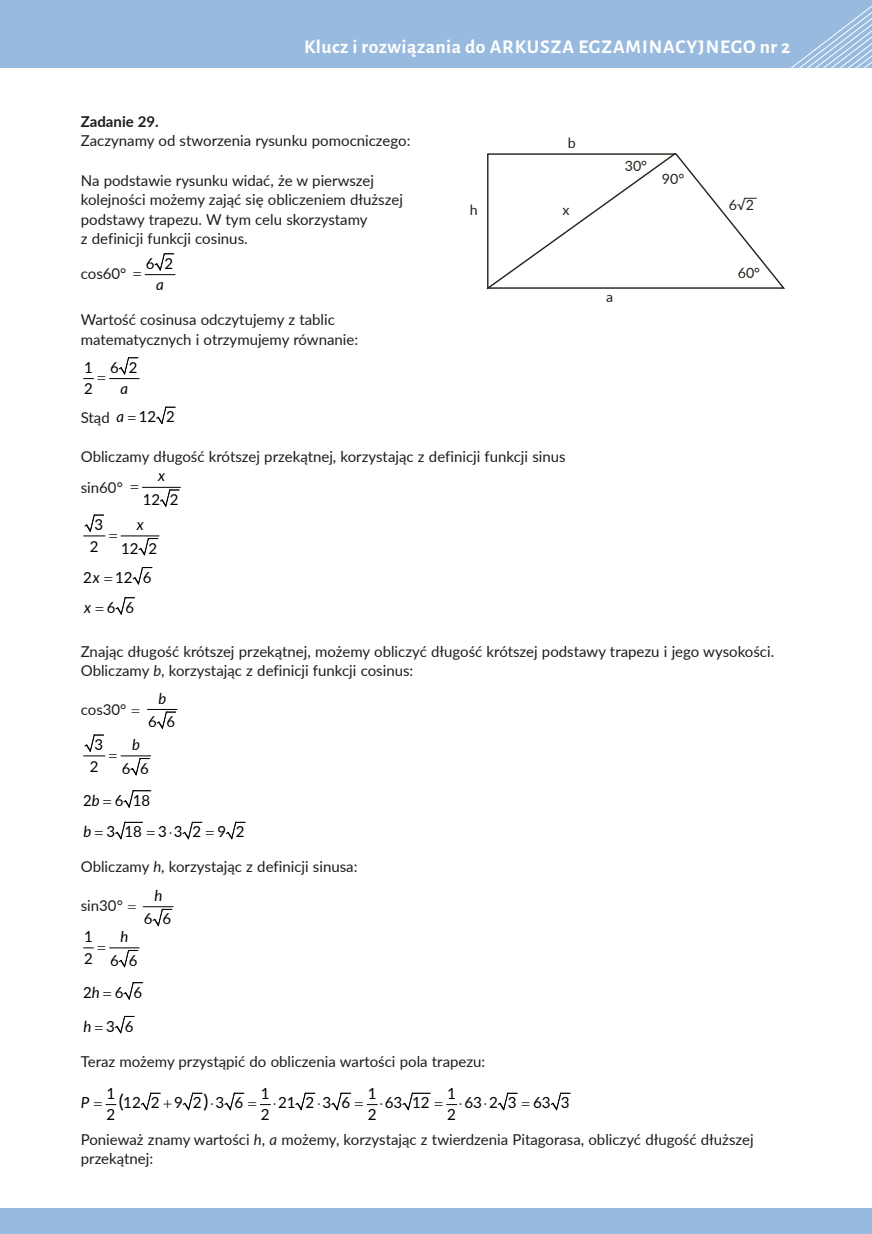
<style>
.page{position:relative;width:872px;height:1234px;background:#fff}
.page>*{position:absolute;margin:0;border:0;box-sizing:border-box;transform-origin:0 0}
.t1{font:700 19.5px "Alegreya Sans";letter-spacing:.03em;color:#fff}
.t2{font:18.75px "Lato";color:#000}
.t3{font:15.3px/30.2px "Lato";letter-spacing:.585em;color:#000}
.t4{font:italic 15.3px "Lato";color:#000}
.t5{font:15.15px/21.6px "Lato";color:#000}
.t6{font:italic 15.15px "Lato";color:#000}
.t7{font:15px/19.5px "Lato";color:#1d1d1b}
.t8{font:700 15px "Lato";color:#1d1d1b}
.t9{font:14.25px "Lato";color:#29211a}
.t10{font:italic 8.7px "Lato";color:#000}
.s1{font-style:italic;font-size:15.3px;color:#000}
.s2{font-size:15.3px;color:#000}
.s3{font-style:italic}
.s4{font-size:18.75px}
</style>
<div class="page">
<div style="left:0;top:1208px;width:872px;height:25px;background:#98bade"></div>
<div style="left:0;top:0;width:872px;height:68px;background:#98bade"></div>
<svg style="left:790px;top:5px;width:82px;height:63px"></svg>
<svg style="left:154px;top:253px;width:20px;height:18px"></svg>
<hr style="left:145px;top:274px;width:30px;height:1px;background:#000">
<svg style="left:156px;top:406px;width:19px;height:18px"></svg>
<svg style="left:160px;top:489px;width:19px;height:18px"></svg>
<hr style="left:143px;top:487px;width:37px;height:1px;background:#000">
<svg style="left:138px;top:538px;width:20px;height:17px"></svg>
<hr style="left:121px;top:535px;width:38px;height:1px;background:#000">
<svg style="left:132px;top:567px;width:20px;height:17px"></svg>
<svg style="left:115px;top:597px;width:19px;height:17px"></svg>
<svg style="left:148px;top:709px;width:29px;height:19px"></svg>
<svg style="left:123px;top:790px;width:28px;height:17px"></svg>
<svg style="left:226px;top:821px;width:19px;height:18px"></svg>
<svg style="left:152px;top:908px;width:20px;height:18px"></svg>
<hr style="left:143px;top:906px;width:30px;height:1px;background:#000">
<svg style="left:123px;top:982px;width:20px;height:17px"></svg>
<svg style="left:115px;top:1015px;width:19px;height:18px"></svg>
<svg style="left:182px;top:1092px;width:21px;height:18px"></svg>
<svg style="left:550px;top:1092px;width:21px;height:18px"></svg>
<svg style="left:486px;top:153px;width:299px;height:137px"></svg>
<svg style="left:84px;top:357px;width:55px;height:23px"></svg>
<svg style="left:84px;top:514px;width:22px;height:23px"></svg>
<svg style="left:84px;top:734px;width:66px;height:41px"></svg>
<svg style="left:115px;top:821px;width:28px;height:18px"></svg>
<svg style="left:182px;top:821px;width:21px;height:18px"></svg>
<svg style="left:84px;top:947px;width:55px;height:20px"></svg>
<svg style="left:141px;top:1092px;width:20px;height:18px"></svg>
<svg style="left:224px;top:1092px;width:47px;height:18px"></svg>
<svg style="left:295px;top:1092px;width:21px;height:18px"></svg>
<svg style="left:331px;top:1092px;width:47px;height:18px"></svg>
<svg style="left:402px;top:1092px;width:56px;height:18px"></svg>
<svg style="left:497px;top:1092px;width:21px;height:18px"></svg>
<h1 class="t1" style="left:304px;top:32px;width:488px">Klucz i rozwiązania do ARKUSZA EGZAMINACYJNEGO nr 2</h1>
<p class="t8" style="left:81px;top:110px;width:80px">Zadanie 29.</p>
<p class="t7" style="left:81px;top:131px;width:331px">Zaczynamy od stworzenia rysunku pomocniczego:</p>
<p class="t7" style="left:81px;top:170px;width:324px">Na podstawie rysunku widać, że w pierwszej kolejności możemy zająć się obliczeniem dłuższej podstawy trapezu. W tym celu skorzystamy<br>z definicji funkcji cosinus.</p>
<p class="t7" style="left:81px;top:263px;width:47px">cos60°</p>
<p class="t5" style="left:146px;top:252px;width:29px">6 2</p>
<p class="t5" style="left:83px;top:261px;width:46px">cos60<sup>o</sup></p>
<p class="t9" style="left:470px;top:200px;width:9px">h</p>
<p class="t9" style="left:568px;top:133px;width:9px">b</p>
<p class="t9" style="left:562px;top:200px;width:9px">x</p>
<p class="t6" style="left:156px;top:274px;width:9px">a</p>
<p class="t7" style="left:81px;top:309px;width:279px">Wartość cosinusa odczytujemy z tablic matematycznych i otrzymujemy równanie:</p>
<p class="t5" style="left:84px;top:356px;width:55px">1 62<br>2</p>
<p class="t6" style="left:121px;top:378px;width:9px">a</p>
<p class="t7" style="left:81px;top:407px;width:95px">Stąd <span class="s1">a</span> <span class="s2">12 2</span></p>
<p class="t7" style="left:81px;top:440px;width:486px;line-height:31.5px">Obliczamy długość krótszej przekątnej, korzystając z definicji funkcji sinus sin60°</p>
<p class="t6" style="left:158px;top:465px;width:8px">x</p>
<p class="t10" style="left:120px;top:475px;width:6px">o</p>
<p class="t5" style="left:85px;top:474px;width:37px">sin60</p>
<p class="t5" style="left:143px;top:488px;width:37px">12 2</p>
<p class="t5" style="left:90px;top:513px;width:15px">3<br>2</p>
<p class="t6" style="left:137px;top:513px;width:8px">x</p>
<p class="t5" style="left:121px;top:536px;width:37px">12 2</p>
<p class="t9" style="left:625px;top:155px;width:24px">30°</p>
<p class="t9" style="left:662px;top:169px;width:24px">90°</p>
<p class="t9" style="left:606px;top:287px;width:9px">a</p>
<p class="t9" style="left:728px;top:195px;width:27px">6√2</p>
<p class="t9" style="left:737px;top:262px;width:24px">60°</p>
<p class="t3" style="left:84px;top:561px;width:69px;text-indent:31px">12 6 <span class="s3">x</span> 66</p>
<p class="t7" style="left:81px;top:641px;width:695px">Znając długość krótszej przekątnej, możemy obliczyć długość krótszej podstawy trapezu i jego wysokości.<br>Obliczamy <span class="s3">b</span>, korzystając z definicji funkcji cosinus:</p>
<p class="t7" style="left:81px;top:699px;width:47px">cos30°</p>
<p class="t5" style="left:148px;top:710px;width:29px">6 6</p>
<p class="t3" style="left:83px;top:561px;width:18px">2<span class="s3">x</span></p>
<p class="t6" style="left:158px;top:687px;width:9px">b</p>
<p class="t5" style="left:90px;top:733px;width:15px">3<br>2</p>
<p class="t6" style="left:132px;top:733px;width:9px">b</p>
<p class="t5" style="left:122px;top:756px;width:29px">6 6</p>
<p class="t3" style="left:83px;top:784px;width:18px">2<span class="s3">b</span></p>
<p class="t3" style="left:115px;top:784px;width:37px">6 18</p>
<p class="t4" style="left:83px;top:820px;width:9px">b</p>
<p class="t3" style="left:106px;top:816px;width:140px">318 332 92</p>
<p class="t7" style="left:81px;top:855px;width:278px">Obliczamy <span class="s3">h</span>, korzystając z definicji sinusa:</p>
<p class="t7" style="left:81px;top:894px;width:44px">sin30°</p>
<p class="t6" style="left:154px;top:884px;width:9px">h</p>
<p class="t10" style="left:121px;top:894px;width:6px">o</p>
<p class="t5" style="left:85px;top:893px;width:37px">sin30</p>
<p class="t5" style="left:144px;top:907px;width:29px">6 6</p>
<p class="t6" style="left:121px;top:925px;width:9px">h</p>
<p class="t5" style="left:84px;top:923px;width:55px;line-height:23.4px">1<br>2 66</p>
<p class="t3" style="left:83px;top:976px;width:18px">2<span class="s3">h</span></p>
<p class="t3" style="left:115px;top:976px;width:29px">6 6</p>
<p class="t3" style="left:83px;top:1010px;width:52px"><span class="s3">h</span> 36</p>
<p class="t7" style="left:81px;top:1050px;width:406px">Teraz możemy przystąpić do obliczenia wartości pola trapezu:</p>
<p class="t3" style="left:106px;top:1077px;width:10px">1</p>
<p class="t3" style="left:261px;top:1077px;width:10px">1</p>
<p class="t3" style="left:368px;top:1077px;width:10px">1</p>
<p class="t3" style="left:447px;top:1077px;width:10px">1</p>
<p class="t3" style="left:119px;top:1086px;width:126px"><span class="s4">(</span>122 92 36</p>
<p class="t3" style="left:278px;top:1086px;width:74px">21236</p>
<p class="t3" style="left:385px;top:1086px;width:46px">63 12</p>
<p class="t3" style="left:464px;top:1086px;width:107px">6323 633</p>
<p class="t4" style="left:81px;top:1091px;width:10px">P</p>
<p class="t2" style="left:204px;top:1087px;width:6px">)</p>
<p class="t7" style="left:81px;top:1128px;width:674px">Ponieważ znamy wartości <span class="s3">h</span>, <span class="s3">a</span> możemy, korzystając z twierdzenia Pitagorasa, obliczyć długość dłuższej przekątnej:</p>
<p class="t3" style="left:107px;top:1098px;width:10px">2</p>
<p class="t3" style="left:261px;top:1098px;width:10px">2</p>
<p class="t3" style="left:368px;top:1098px;width:10px">2</p>
<p class="t3" style="left:447px;top:1098px;width:10px">2</p>
</div>
